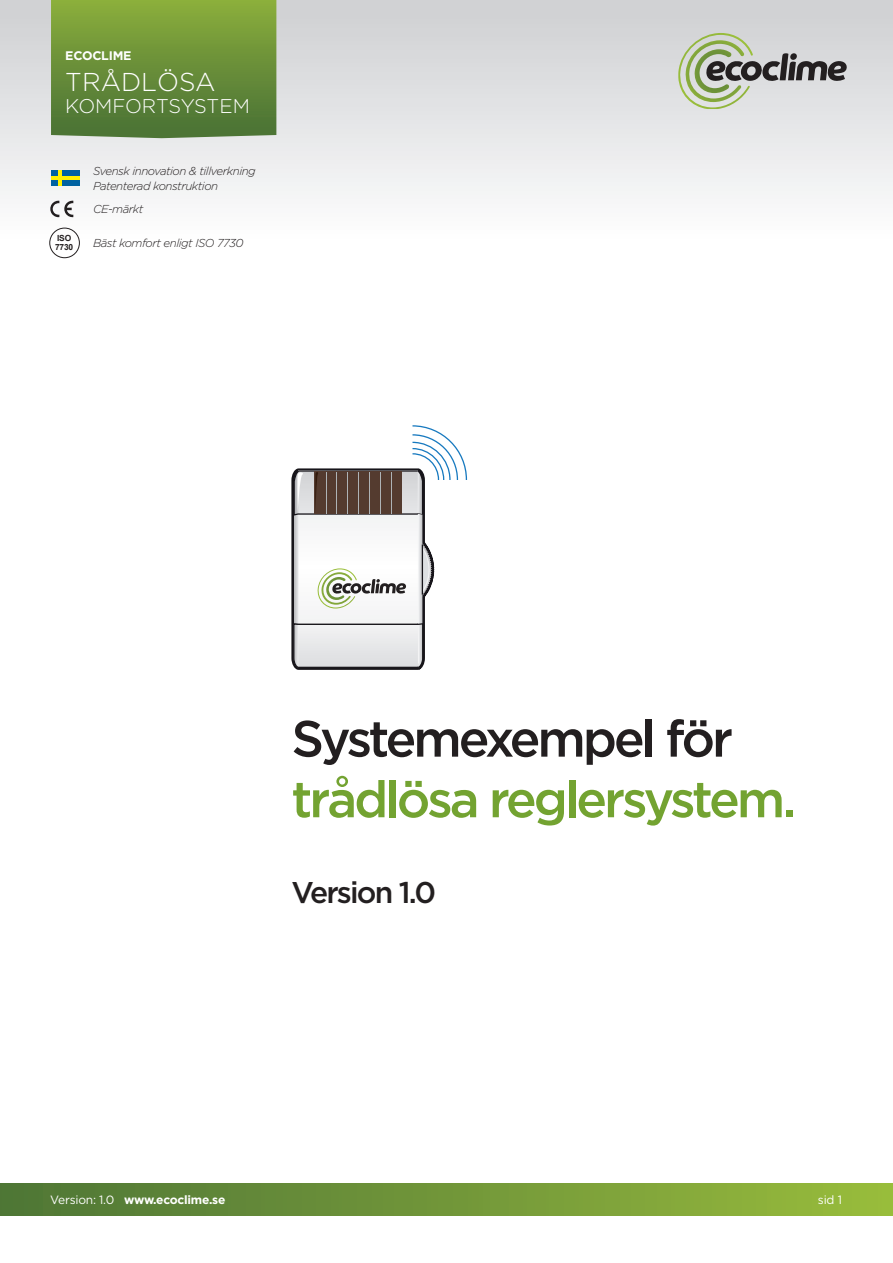
<style>
.page{position:relative;width:893px;height:1263px;background:#fff}
.page>*{position:absolute;margin:0;border:0;box-sizing:border-box;transform-origin:0 0}
.Rubrik{font:500 51px/60.6px "Gotham HTF";letter-spacing:-.06em;color:#73a331}
.Rubrik-2{font:500 30px "Gotham HTF";letter-spacing:-.06em;color:#231f20}
.t1{font:300 25.8px "Gotham HTF";color:#fff}
.t2{font:300 19.8px "Gotham HTF";letter-spacing:-.015em;color:#fff}
.t3{font:700 12.45px "Gotham HTF";letter-spacing:-.02em;color:#fff}
.t4{font:700 12px "Gotham HTF";letter-spacing:-.02em;color:#fff}
.t5{font:12px "Gotham HTF";color:#fff}
.t6{font:italic 300 11.55px "Gotham HTF";letter-spacing:-.04em;color:#231f20}
.t7{font:700 8.4px/8.7px "Arial";letter-spacing:-.03em;color:#231f20}
.s1{color:#231f20}
.s2{font-weight:400}
</style>
<div class="page">
<div style="left:0;top:1183px;width:893px;height:33px;background:linear-gradient(to right,#4d7436,#98bb3c)"></div>
<div style="left:0;top:0;width:893px;height:298px;background:linear-gradient(to bottom,#cfd0d2,#fff)"></div>
<svg style="left:51px;top:0;width:225px;height:138px;background:#6a903a"></svg>
<svg style="left:678px;top:33px;width:169px;height:76px;background:#b7bbb1"></svg>
<div style="left:51px;top:170px;width:28px;height:16px;background:#0062a1"></div>
<hr style="left:58px;top:170px;width:3px;height:16px;background:#fff101">
<hr style="left:51px;top:176px;width:28px;height:4px;background:#fff101">
<svg style="left:50px;top:200px;width:23px;height:17px"></svg>
<div style="left:49px;top:228px;width:31px;height:30px;border:1px solid #231f20;border-radius:50%"></div>
<svg style="left:291px;top:425px;width:176px;height:245px"></svg>
<p class="t3" style="left:65px;top:49px;width:68px">ECOCLIME</p>
<p class="t1" style="left:65px;top:68px;width:152px">TRÅDLÖSA</p>
<p class="t2" style="left:65px;top:95px;width:186px">KOMFORTSYSTEM</p>
<p class="t7" style="left:55px;top:234px;width:19px">ISO<br>7730</p>
<p class="t6" style="left:93px;top:164px;width:164px">Svensk innovation &amp; tillverkning</p>
<p class="t6" style="left:93px;top:180px;width:127px">Patenterad konstruktion</p>
<p class="t6" style="left:93px;top:202px;width:52px">CE-märkt</p>
<p class="t6" style="left:93px;top:236px;width:152px">Bäst komfort enligt ISO 7730</p>
<p class="Rubrik" style="left:291px;top:707px;width:506px"><span class="s1">Systemexempel för </span>trådlösa reglersystem.</p>
<p class="Rubrik-2" style="left:291px;top:875px;width:146px">Version 1.0</p>
<p class="t4" style="left:50px;top:1193px;width:177px"><span class="s2">Version: 1.0</span> www.ecoclime.se</p>
<p class="t5" style="left:818px;top:1193px;width:26px">sid 1</p>
</div>
